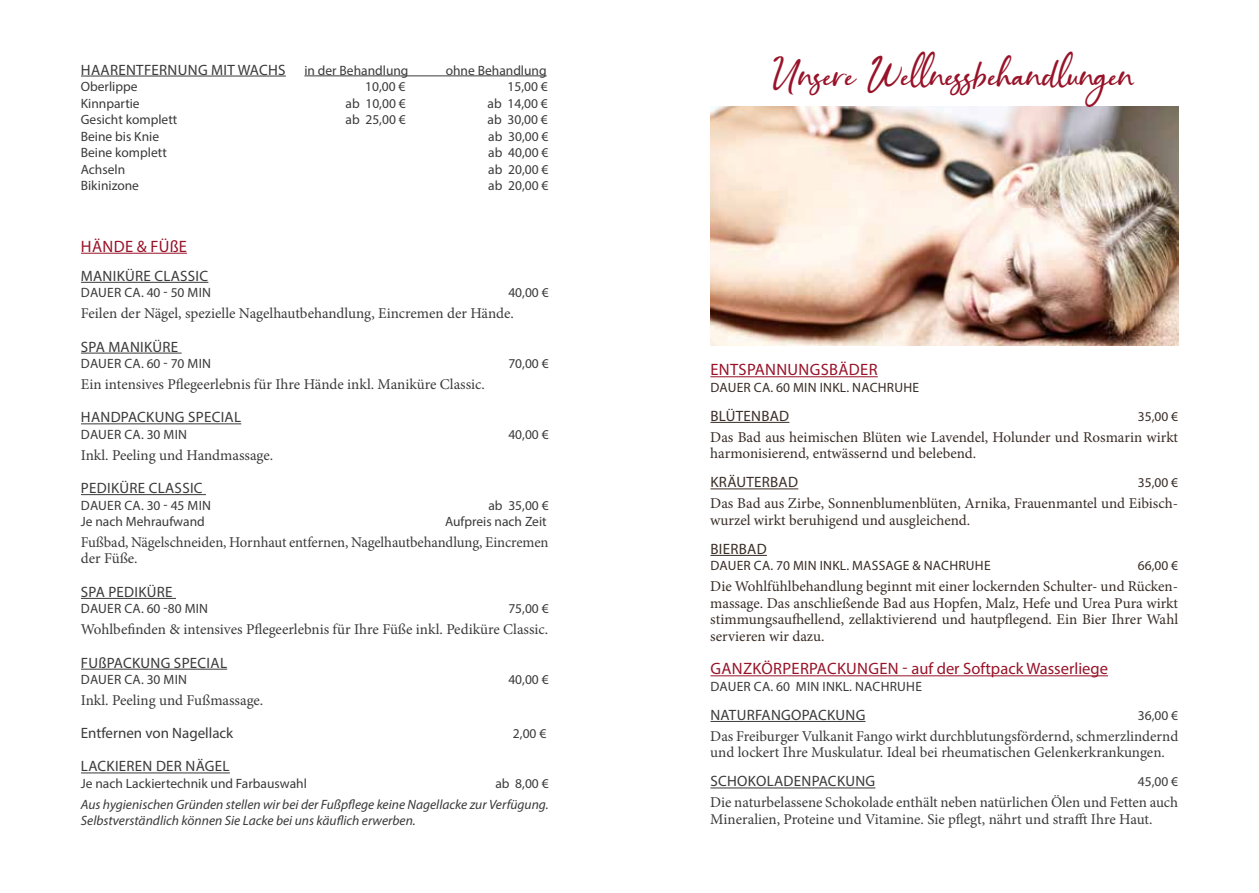
<style>
.page{position:relative;width:1259px;height:893px;background:#fff}
.page>*{position:absolute;margin:0;border:0;box-sizing:border-box;transform-origin:0 0}
.t1{font:36px "Cristalistic Script";color:#981329}
.t2{font:16.5px "Myriad Pro";letter-spacing:.005em;color:#981329}
.t3{font:15px/16.5px "Minion Pro";letter-spacing:-.005em;color:#393a39}
.t4{font:15px/16.5px "Minion Pro";color:#392d27}
.t5{font:15px "Myriad Pro";letter-spacing:.02em;color:#393a39}
.t6{font:15px "Myriad Pro";letter-spacing:.02em;color:#392d27}
.t7{font:15px "Myriad Pro";color:#393a39}
.t8{font:13.5px "Myriad Pro";color:#393a39}
.t9{font:italic 13.5px/16.5px "Myriad Pro";color:#393a39}
.t10{font:13.5px "Myriad Pro";letter-spacing:.005em;color:#392d27}
</style>
<div class="page">
<hr style="left:81px;top:253px;width:106px;height:1px;background:#981329">
<hr style="left:81px;top:282px;width:127px;height:1px;background:#393a39">
<hr style="left:81px;top:353px;width:101px;height:1px;background:#393a39">
<hr style="left:81px;top:423px;width:160px;height:1px;background:#393a39">
<hr style="left:81px;top:494px;width:125px;height:1px;background:#393a39">
<hr style="left:81px;top:598px;width:95px;height:1px;background:#393a39">
<hr style="left:81px;top:669px;width:146px;height:1px;background:#393a39">
<hr style="left:81px;top:772px;width:149px;height:1px;background:#393a39">
<hr style="left:81px;top:76px;width:205px;height:1px;background:#393a39">
<hr style="left:304px;top:76px;width:242px;height:1px;background:#393a39">
<hr style="left:710px;top:376px;width:167px;height:1px;background:#981329">
<hr style="left:710px;top:422px;width:79px;height:1px;background:#392d27">
<hr style="left:710px;top:488px;width:88px;height:1px;background:#392d27">
<hr style="left:710px;top:555px;width:57px;height:1px;background:#392d27">
<hr style="left:710px;top:675px;width:398px;height:1px;background:#981329">
<hr style="left:710px;top:721px;width:155px;height:1px;background:#393a39">
<hr style="left:710px;top:788px;width:165px;height:1px;background:#393a39">
<img style="left:710px;top:107px;width:468px;height:238px">
<p class="t5" style="left:81px;top:60px;width:97px">HAARENTFERNUN</p>
<p class="t5" style="left:198px;top:60px;width:22px">G MIT</p>
<p class="t5" style="left:238px;top:60px;width:40px">WACHS</p>
<p class="t8" style="left:304px;top:62px;width:106px">IN DER BEHANDLUNG</p>
<p class="t8" style="left:446px;top:62px;width:102px">OHNE BEHANDLUNG</p>
<p class="t8" style="left:81px;top:78px;width:58px">OBERLIPPE</p>
<p class="t8" style="left:365px;top:78px;width:42px">10,00 €</p>
<p class="t8" style="left:507px;top:78px;width:42px">15,00 €</p>
<p class="t8" style="left:81px;top:95px;width:60px">KINNPARTIE</p>
<p class="t8" style="left:345px;top:95px;width:62px">AB 10,00 €</p>
<p class="t8" style="left:487px;top:95px;width:62px">AB 14,00 €</p>
<p class="t8" style="left:81px;top:111px;width:98px">GESICHT KOMPLETT</p>
<p class="t8" style="left:345px;top:111px;width:62px">AB 25,00 €</p>
<p class="t8" style="left:487px;top:111px;width:62px">AB 30,00 €</p>
<p class="t8" style="left:81px;top:128px;width:80px">BEINE BIS KNIE</p>
<p class="t8" style="left:488px;top:128px;width:62px">AB 30,00 €</p>
<p class="t8" style="left:81px;top:144px;width:87px">BEINE KOMPLETT</p>
<p class="t8" style="left:488px;top:144px;width:62px">AB 40,00 €</p>
<p class="t8" style="left:81px;top:161px;width:46px">ACHSELN</p>
<p class="t8" style="left:488px;top:161px;width:62px">AB 20,00 €</p>
<p class="t8" style="left:81px;top:177px;width:60px">BIKINIZONE</p>
<p class="t8" style="left:488px;top:177px;width:62px">AB 20,00 €</p>
<p class="t2" style="left:81px;top:236px;width:33px">HÄNDE</p>
<p class="t2" style="left:137px;top:236px;width:52px">&amp; FÜßE</p>
<p class="t5" style="left:81px;top:267px;width:129px">MANIKÜRE CLASSIC</p>
<p class="t8" style="left:81px;top:284px;width:114px">DAUE R CA. 40 - 50 MIN</p>
<p class="t8" style="left:508px;top:284px;width:42px">40,00 €</p>
<p class="t3" style="left:81px;top:305px;width:434px">Feilen der Nägel, spezielle Nagelhautbehandlung, Eincremen der Hände.</p>
<p class="t5" style="left:81px;top:337px;width:97px">SPA MANIKÜRE</p>
<p class="t8" style="left:81px;top:355px;width:114px">DAUE R CA. 60 - 70 MIN</p>
<p class="t8" style="left:508px;top:355px;width:42px">70,00 €</p>
<p class="t3" style="left:81px;top:376px;width:406px">Ein intensives Pflegeerlebnis für Ihre Hände inkl. Maniküre Classic.</p>
<p class="t5" style="left:81px;top:408px;width:75px">HANDPACKUN</p>
<p class="t5" style="left:175px;top:408px;width:64px">G SPECIAL</p>
<p class="t8" style="left:81px;top:426px;width:90px">DAUE R CA. 30 MIN</p>
<p class="t8" style="left:508px;top:426px;width:42px">40,00 €</p>
<p class="t3" style="left:81px;top:447px;width:194px">Inkl. Peeling und Handmassage.</p>
<p class="t5" style="left:81px;top:479px;width:9px">PEDIK</p>
<p class="t5" style="left:120px;top:479px;width:85px">ÜRE CLASSIC</p>
<p class="t8" style="left:81px;top:497px;width:114px">DAUE R CA. 30 - 45 MIN</p>
<p class="t8" style="left:488px;top:497px;width:62px">AB 35,00 €</p>
<p class="t8" style="left:81px;top:513px;width:125px">JE NACH MEHRAUFWAND</p>
<p class="t8" style="left:445px;top:513px;width:103px">AUFPREIS NACH ZEIT</p>
<p class="t3" style="left:81px;top:534px;width:469px">Fußbad, Nägelschneiden, Hornhaut entfernen, Nagelhautbehandlung, Eincremen der Füße.</p>
<p class="t5" style="left:81px;top:583px;width:36px">SPA PEDIK</p>
<p class="t5" style="left:147px;top:583px;width:26px">ÜRE</p>
<p class="t8" style="left:81px;top:600px;width:111px">DAUE R CA. 60 -80 MIN</p>
<p class="t8" style="left:508px;top:600px;width:42px">75,00 €</p>
<p class="t3" style="left:81px;top:621px;width:469px">Wohlbefinden &amp; intensives Pflegeerlebnis für Ihre Füße inkl. Pediküre Classic.</p>
<p class="t5" style="left:81px;top:653px;width:61px">FUßPACKUN</p>
<p class="t5" style="left:161px;top:653px;width:64px">G SPECIAL</p>
<p class="t8" style="left:81px;top:671px;width:90px">DAUE R CA. 30 MIN</p>
<p class="t8" style="left:508px;top:671px;width:42px">40,00 €</p>
<p class="t3" style="left:81px;top:692px;width:184px">Inkl. Peeling und Fußmassage.</p>
<p class="t7" style="left:81px;top:724px;width:154px">ENTFERNEN VON NAGELLACK</p>
<p class="t8" style="left:513px;top:726px;width:35px">2,00 €</p>
<p class="t5" style="left:81px;top:757px;width:142px">LACKIEREN DER NÄGEL</p>
<p class="t8" style="left:81px;top:775px;width:228px">JE NACH LACKIERTECHNIK UND FARBAUSWAHL</p>
<p class="t8" style="left:495px;top:775px;width:55px">AB 8,00 €</p>
<p class="t9" style="left:81px;top:796px;width:469px">Aus hygienischen Gründen stellen wir bei der Fußpflege keine Nagellacke zur Verfügung.<br>Selbstverständlich können Sie Lacke bei uns käuflich erwerben.</p>
<h1 class="t1" style="left:772px;top:52px;width:364px">Unsere Wellnessbehandlungen</h1>
<p class="t2" style="left:710px;top:359px;width:10px">ENTSP</p>
<p class="t2" style="left:754px;top:359px;width:22px">ANNUN</p>
<p class="t2" style="left:809px;top:359px;width:69px">GSBÄDER</p>
<p class="t10" style="left:710px;top:379px;width:91px">DAUE R CA. 60 MIN</p>
<p class="t10" style="left:819px;top:379px;width:8px">INKL</p>
<p class="t10" style="left:846px;top:379px;width:57px">. NACHRUHE</p>
<p class="t6" style="left:710px;top:407px;width:35px">BLÜTENB</p>
<p class="t6" style="left:770px;top:407px;width:19px">AD</p>
<p class="t10" style="left:1138px;top:408px;width:42px">35,00 €</p>
<p class="t4" style="left:710px;top:429px;width:469px">Das Bad aus heimischen Blüten wie Lavendel, Holunder und Rosmarin wirkt harmonisierend, entwässernd und belebend.</p>
<p class="t6" style="left:710px;top:473px;width:87px">KRÄUTE RBAD</p>
<p class="t10" style="left:1138px;top:475px;width:42px">35,00 €</p>
<p class="t4" style="left:710px;top:495px;width:469px">Das Bad aus Zirbe, Sonnenblumenblüten, Arnika, Frauenmantel und Eibisch&shy;wurzel wirkt beruhigend und ausgleichend.</p>
<p class="t6" style="left:710px;top:540px;width:56px">BIERBAD</p>
<p class="t10" style="left:710px;top:558px;width:91px">DAUE R CA. 70 MIN</p>
<p class="t10" style="left:819px;top:558px;width:8px">INKL</p>
<p class="t10" style="left:846px;top:558px;width:129px">. MASSAGE &amp; NACHRUHE</p>
<p class="t10" style="left:1138px;top:558px;width:42px">66,00 €</p>
<p class="t4" style="left:710px;top:578px;width:469px;text-align:justify">Die Wohlfühlbehandlung beginnt mit einer lockernden Schulter- und Rücken&shy;massage. Das anschließende Bad aus Hopfen, Malz, Hefe und Urea Pura wirkt stimmungsaufhellend, zellaktivierend und hautpflegend. Ein Bier Ihrer Wahl servieren wir dazu.</p>
<p class="t2" style="left:710px;top:658px;width:138px">GANZKÖRPERPACKUN</p>
<p class="t2" style="left:868px;top:658px;width:241px">GEN - AUF DER SOFTPACK WASSERLIEGE</p>
<p class="t8" style="left:710px;top:678px;width:94px">DAUE R CA. 60 MIN</p>
<p class="t8" style="left:822px;top:678px;width:8px">INKL</p>
<p class="t8" style="left:849px;top:678px;width:57px">. NACHRUHE</p>
<p class="t5" style="left:710px;top:706px;width:127px">NATU RFANGOPACKUN</p>
<p class="t5" style="left:855px;top:706px;width:11px">G</p>
<p class="t8" style="left:1138px;top:707px;width:42px">36,00 €</p>
<p class="t3" style="left:710px;top:728px;width:469px">Das Freiburger Vulkanit Fango wirkt durchblutungsfördernd, schmerzlindernd und lockert Ihre Muskulatur. Ideal bei rheumatischen Gelenkerkrankungen.</p>
<p class="t5" style="left:710px;top:772px;width:27px">SCHOKOL</p>
<p class="t5" style="left:774px;top:772px;width:20px">ADENP</p>
<p class="t5" style="left:818px;top:772px;width:28px">ACKUN</p>
<p class="t5" style="left:865px;top:772px;width:11px">G</p>
<p class="t8" style="left:1138px;top:774px;width:42px">45,00 €</p>
<p class="t3" style="left:710px;top:794px;width:469px">Die naturbelassene Schokolade enthält neben natürlichen Ölen und Fetten auch<br>Mineralien, Proteine und Vitamine. Sie pflegt, nährt und strafft Ihre Haut.</p>
</div>
